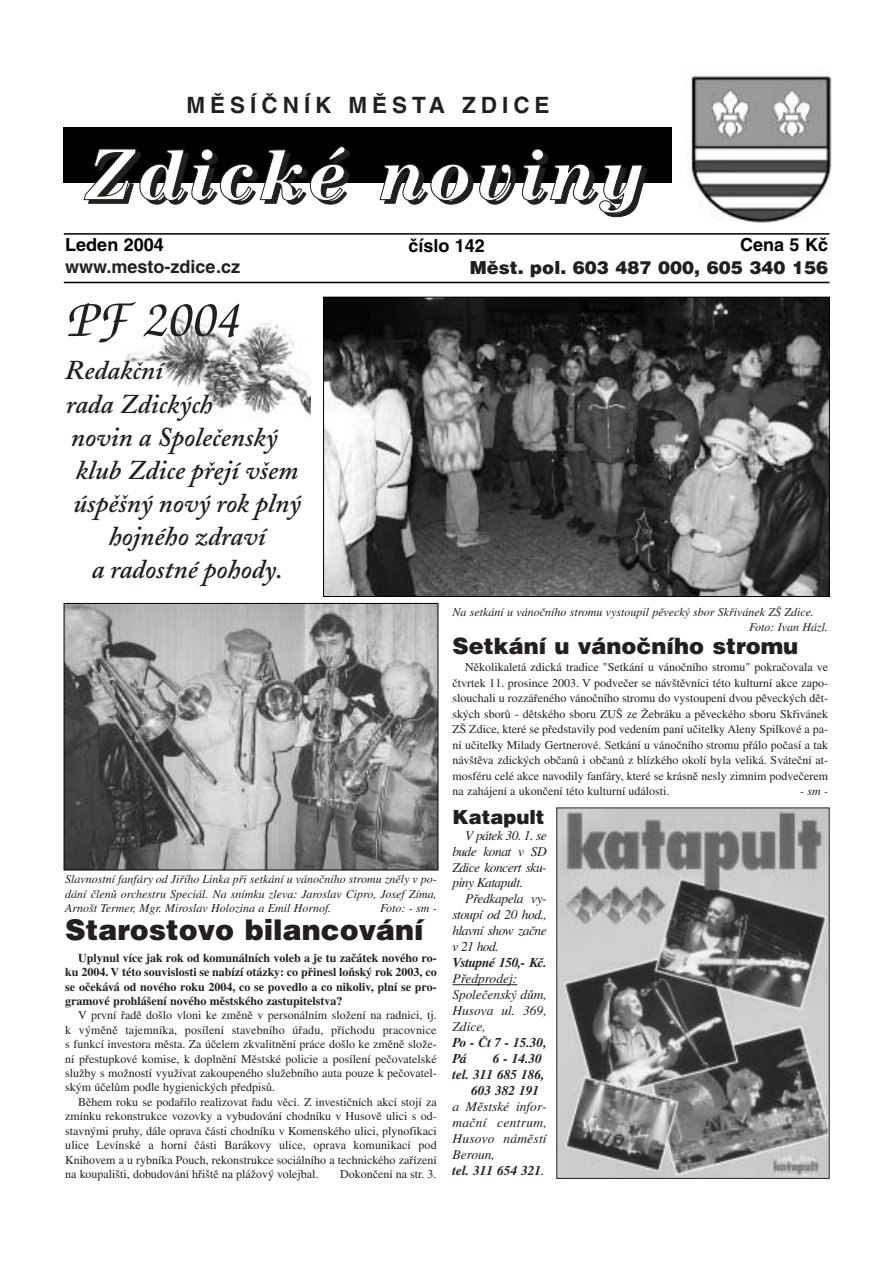
<style>
.page{position:relative;width:893px;height:1262px;background:#fff}
.page>*{position:absolute;margin:0;border:0;box-sizing:border-box;transform-origin:0 0}
.t1{font:italic 700 73.5px "Century CE";letter-spacing:.055em;color:#fff}
.t2{font:italic 500 55.5px "Zapf Chancery CE";color:#231f1f}
.t3{font:900 28.5px "Helvetica CE";color:#231f1f}
.t4{font:italic 600 27px "Adobe Caslon CE";color:#231f1f}
.t5{font:900 22.5px "Helvetica CE";color:#231f1f}
.t6{font:700 22.5px "Helvetica CE";letter-spacing:.22em;color:#231f1f}
.t7{font:900 19.5px "Helvetica CE";color:#231f1f}
.t8{font:900 18px "Helvetica CE";color:#231f1f}
.t9{font:700 18px "Helvetica CE";color:#000}
.t10{font:700 18px "Helvetica CE";color:#231f1f}
.t11{font:italic 13.5px/15.9px "Times CE";letter-spacing:-.03em;color:#231f1f;text-align:justify}
.t12{font:italic 13.5px/15.9px "Times CE";letter-spacing:.015em;color:#231f1f}
.t13{font:italic 13.5px/15.9px "Times CE";color:#231f1f}
.t14{font:italic 700 13.5px/15.9px "Times CE";color:#231f1f}
.t15{font:italic 700 13.5px "Times CE";letter-spacing:-.04em;color:#231f1f}
.t16{font:12px/14.4px "Times CE";color:#231f1f;text-align:justify}
.t17{font:italic 12px/14.4px "Times CE";color:#231f1f;text-align:justify}
.t18{font:700 12px/14.4px "Times CE";color:#231f1f;text-align:justify}
.s1{font-weight:700}
</style>
<div class="page">
<div style="left:64px;top:128px;width:608px;height:55px;background:#000"></div>
<img style="left:686px;top:76px;width:146px;height:147px">
<hr style="left:64px;top:233px;width:765px;height:2px;background:#000">
<hr style="left:64px;top:282px;width:765px;height:1px;background:#000">
<img style="left:325px;top:299px;width:502px;height:295px">
<div style="left:323px;top:297px;width:506px;height:299px;border:1px solid #000"></div>
<img style="left:66px;top:605px;width:370px;height:263px">
<div style="left:64px;top:603px;width:374px;height:267px;border:1px solid #000"></div>
<img style="left:558px;top:809px;width:269px;height:367px">
<svg style="left:452px;top:984px;width:65px;height:1px"></svg>
<img style="left:126px;top:312px;width:184px;height:104px">
<h3 class="t6" style="left:186px;top:97px;width:365px">MĚSÍČNÍK MĚSTA ZDICE</h3>
<h1 class="t1" style="left:86px;top:150px;width:562px">Zdické noviny</h1>
<h3 class="t9" style="left:65px;top:239px;width:100px">Leden 2004</h3>
<h3 class="t9" style="left:408px;top:239px;width:78px">číslo 142</h3>
<h3 class="t9" style="left:740px;top:238px;width:90px">Cena 5 Kč</h3>
<h3 class="t10" style="left:65px;top:260px;width:176px">www.mesto-zdice.cz</h3>
<h3 class="t8" style="left:469px;top:261px;width:360px">Mûst. pol. 603 487 000, 605 340 156</h3>
<h2 class="t2" style="left:65px;top:296px;width:175px">PF 2004</h2>
<h3 class="t4" style="left:65px;top:360px;width:99px">Redakãní</h3>
<h3 class="t4" style="left:66px;top:393px;width:148px">rada Zdick˘ch</h3>
<h3 class="t4" style="left:71px;top:426px;width:208px">novin a Spoleãensk˘</h3>
<h3 class="t4" style="left:76px;top:459px;width:224px">klub Zdice pfiejí v‰em</h3>
<h3 class="t4" style="left:73px;top:493px;width:229px">úspû‰n˘ nov˘ rok pln˘</h3>
<h3 class="t4" style="left:109px;top:526px;width:158px">hojného zdraví</h3>
<h3 class="t4" style="left:92px;top:559px;width:192px">a radostné pohody.</h3>
<p class="t17" style="left:65px;top:873px;width:373px">Slavnostní fanfáry od Jiřího Linka při setkání u vánočního stromu zněly v po&shy;dání členů orchestru Speciál. Na snímku zleva: Jaroslav Cipro, Josef Zíma, Arnošt Termer, Mgr. Miroslav Holozina a Emil Hornof.</p>
<p class="t17" style="left:380px;top:902px;width:58px">Foto: - sm -</p>
<h3 class="t3" style="left:65px;top:919px;width:360px">Starostovo bilancování</h3>
<p class="t18" style="left:65px;top:951px;width:373px;text-indent:13px">Uplynul více jak rok od komunálních voleb a je tu začátek nového ro&shy;ku 2004. V této souvislosti se nabízí otázky: co přinesl loňský rok 2003, co se očekává od nového roku 2004, co se povedlo a co nikoliv, plní se pro&shy;gramové prohlášení nového městského zastupitelstva?</p>
<p class="t16" style="left:65px;top:1009px;width:373px;text-indent:13px">V první řadě došlo vloni ke změně v personálním složení na radnici, tj. k výměně tajemníka, posílení stavebního úřadu, příchodu pracovnice s funkcí investora města. Za účelem zkvalitnění práce došlo ke změně slože&shy;ní přestupkové komise, k doplnění Městské policie a posílení pečovatelské služby s možností využívat zakoupeného služebního auta pouze k pečovatel&shy;ským účelům podle hygienických předpisů.</p>
<p class="t16" style="left:65px;top:1095px;width:373px;text-indent:13px">Během roku se podařilo realizovat řadu věcí. Z investičních akcí stojí za zmínku rekonstrukce vozovky a vybudování chodníku v Husově ulici s od&shy;stavnými pruhy, dále oprava části chodníku v Komenského ulici, plynofikaci ulice Levínské a horní části Barákovy ulice, oprava komunikací pod Knihovem a u rybníka Pouch, rekonstrukce sociálního a technického zařízení na koupališti, dobudování hřiště na plážový volejbal.</p>
<p class="t16" style="left:340px;top:1167px;width:98px">Dokončení na str. 3.</p>
<p class="t17" style="left:749px;top:606px;width:80px;text-indent:-296px">Na setkání u vánočního stromu vystoupil pěvecký sbor Skřivánek ZŠ Zdice.<br>Foto: Ivan Házl.</p>
<h3 class="t5" style="left:452px;top:638px;width:347px">Setkání u vánoãního stromu</h3>
<p class="t16" style="left:452px;top:660px;width:377px;line-height:15.5px;text-indent:13px">Několikaletá zdická tradice "Setkání u vánočního stromu" pokračovala ve čtvrtek 11. prosince 2003. V podvečer se návštěvníci této kulturní akce zapo&shy;slouchali u rozzářeného vánočního stromu do vystoupení dvou pěveckých dět&shy;ských sborů - dětského sboru ZUŠ ze Žebráku a pěveckého sboru Skřivánek ZŠ Zdice, které se představily pod vedením paní učitelky Aleny Spilkové a pa&shy;ní učitelky Milady Gertnerové. Setkání u vánočního stromu přálo počasí a tak návštěva zdických občanů i občanů z blízkého okolí byla veliká. Sváteční at&shy;mosféru celé akce navodily fanfáry, které se krásně nesly zimním podvečerem na zahájení a ukončení této kulturní události.</p>
<p class="t17" style="left:800px;top:785px;width:29px">- sm -</p>
<h3 class="t7" style="left:452px;top:809px;width:94px">Katapult</h3>
<p class="t11" style="left:452px;top:828px;width:96px;text-indent:13px">V pátek 30. 1. se bude konat v SD Zdice koncert sku&shy;piny Katapult.</p>
<p class="t11" style="left:452px;top:892px;width:96px;text-indent:13px">Předkapela vy&shy;stoupí od 20 hod., hlavní show začne v 21 hod.</p>
<p class="t15" style="left:452px;top:957px;width:96px">Vstupné 150,- Kč.</p>
<p class="t13" style="left:452px;top:972px;width:96px">Předprodej:<br>Společenský dům,<br>Husova ul. 369,<br>Zdice,</p>
<p class="t14" style="left:452px;top:1036px;width:96px">Po - Čt 7 - 15.30,<br>Pá</p>
<p class="t14" style="left:493px;top:1052px;width:51px">6 - 14.30</p>
<p class="t14" style="left:452px;top:1068px;width:94px">tel. 311 685 186,</p>
<p class="t14" style="left:471px;top:1083px;width:70px">603 382 191</p>
<p class="t12" style="left:452px;top:1100px;width:96px">a Městské infor&shy;mační centrum,<br>Husovo náměstí<br>Beroun,<br><span class="s1">tel. 311 654 321</span>.</p>
</div>
